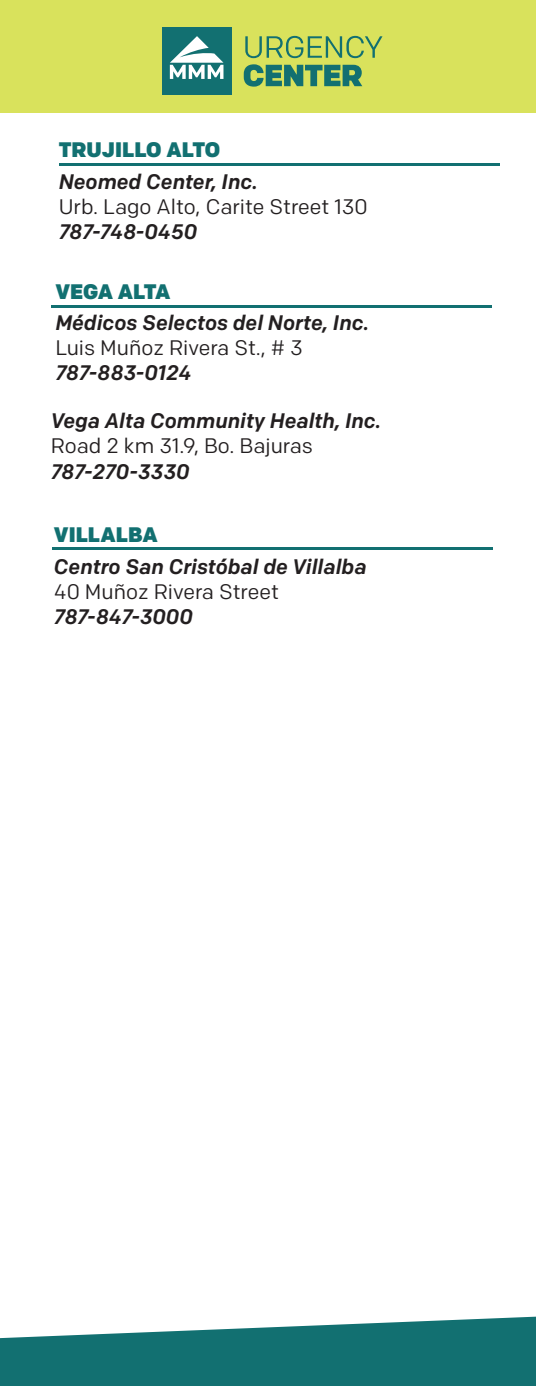
<style>
.page{position:relative;width:536px;height:1386px;background:#fff}
.page>*{position:absolute;margin:0;border:0;box-sizing:border-box;transform-origin:0 0}
.t1{font:italic 500 21px "Colfax";color:#231f20}
.t2{font:21px "Colfax";color:#231f20}
.t3{font:900 21px "Colfax";color:#127071}
.t4{font:italic 500 21px "Colfax";letter-spacing:-.02em;color:#231f20}
</style>
<div class="page">
<hr style="left:59px;top:163px;width:440px;height:3px;background:#127071">
<hr style="left:51px;top:305px;width:440px;height:2px;background:#127071">
<hr style="left:52px;top:547px;width:440px;height:2px;background:#127071">
<svg style="left:0;top:1317px;width:536px;height:69px;background:#358586"></svg>
<div style="left:0;top:0;width:536px;height:112px;background:#d9e25c"></div>
<div style="left:162px;top:28px;width:69px;height:67px;background:#127071"></div>
<svg style="left:170px;top:36px;width:53px;height:43px"></svg>
<svg style="left:245px;top:36px;width:137px;height:22px"></svg>
<svg style="left:244px;top:64px;width:118px;height:23px"></svg>
<p class="t3" style="left:59px;top:136px;width:163px">TRUJILLO ALTO</p>
<p class="t1" style="left:59px;top:169px;width:200px">Neomed Center, Inc.</p>
<p class="t2" style="left:59px;top:194px;width:310px">Urb. Lago Alto, Carite Street 130</p>
<p class="t1" style="left:59px;top:219px;width:140px">787-748-0450</p>
<p class="t3" style="left:55px;top:279px;width:117px">VEGA ALTA</p>
<p class="t1" style="left:55px;top:309px;width:315px">Médicos Selectos del Norte, Inc.</p>
<p class="t2" style="left:55px;top:335px;width:249px">Luis Muñoz Rivera St., # 3</p>
<p class="t1" style="left:55px;top:360px;width:137px">787-883-0124</p>
<p class="t1" style="left:51px;top:408px;width:332px">Vega Alta Community Health, Inc.</p>
<p class="t2" style="left:51px;top:433px;width:263px">Road 2 km 31.9, Bo. Bajuras</p>
<p class="t4" style="left:51px;top:458px;width:140px">787-270-3330</p>
<p class="t3" style="left:54px;top:521px;width:105px">VILLALBA</p>
<p class="t1" style="left:54px;top:554px;width:314px">Centro San Cristóbal de Villalba</p>
<p class="t2" style="left:54px;top:579px;width:226px">40 Muñoz Rivera Street</p>
<p class="t1" style="left:54px;top:604px;width:140px">787-847-3000</p>
</div>
